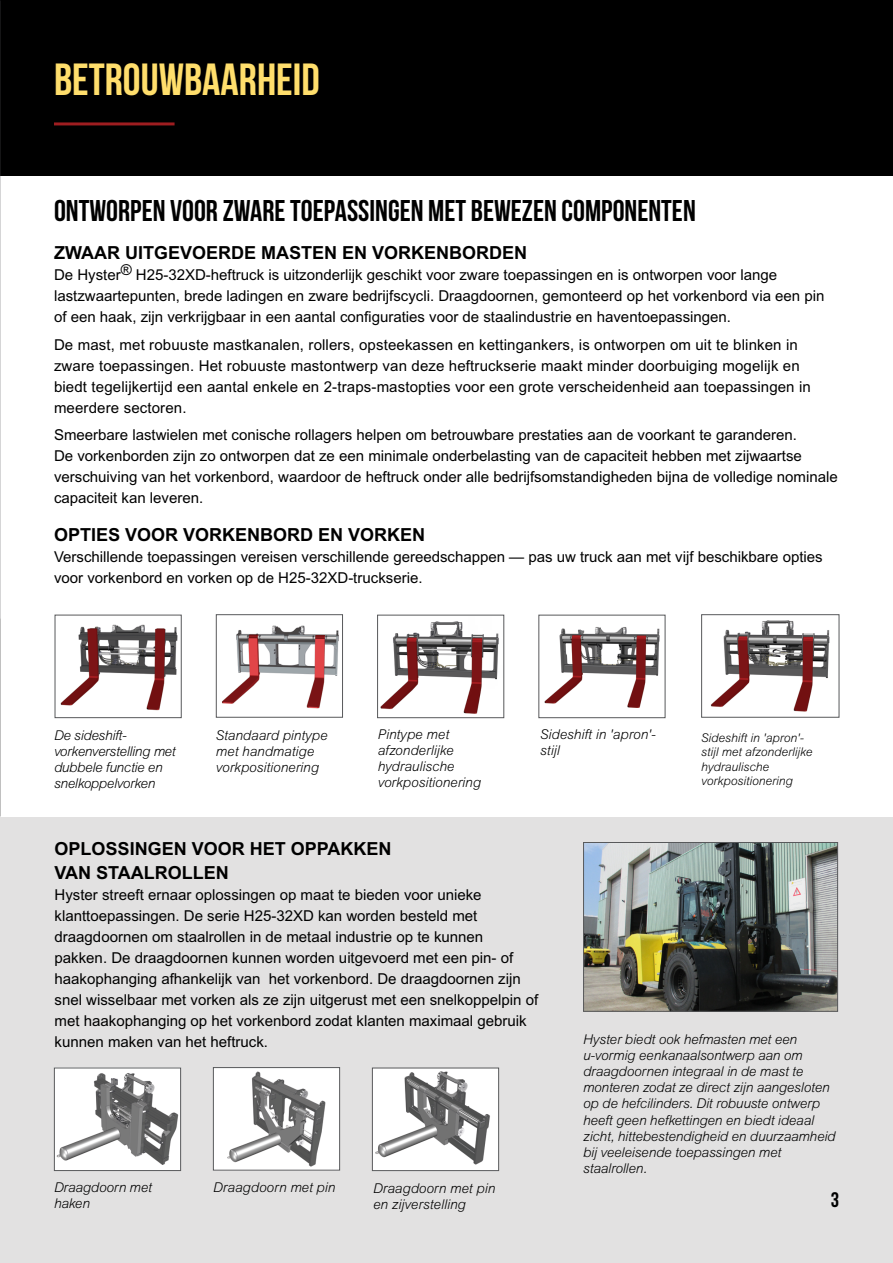
<style>
.page{position:relative;width:893px;height:1263px;background:#fff}
.page>*{position:absolute;margin:0;border:0;box-sizing:border-box;transform-origin:0 0}
.t1{font:700 45px "Bebas Neue";color:#ffde6c}
.t2{font:700 30px "Bebas Neue";color:#000}
.t3{font:700 21px "Bebas Neue";color:#000}
.t4{font:700 18px/24px "Arial MT Std";color:#000}
.t5{font:15px/21px "Arial MT Std";color:#000}
.t6{font:italic 300 13.5px/16.2px "Arial MT Std";letter-spacing:-.01em;color:#000}
.t7{font:italic 300 12px/14.4px "Arial MT Std";color:#000}
</style>
<div class="page">
<div style="left:0;top:0;width:893px;height:175px;background:#000"></div>
<div style="left:0;top:818px;width:893px;height:445px;background:#e2e1e1"></div>
<hr style="left:54px;top:122px;width:121px;height:3px;background:#9e1d20">
<img style="left:0;top:0;width:1px;height:618px">
<img style="left:380px;top:621px;width:119px;height:93px">
<div style="left:377px;top:615px;width:127px;height:103px;border:1px solid #58595b"></div>
<img style="left:710px;top:620px;width:120px;height:92px">
<div style="left:701px;top:614px;width:138px;height:104px;border:1px solid #58595b"></div>
<img style="left:60px;top:624px;width:118px;height:87px">
<div style="left:55px;top:615px;width:127px;height:103px;border:1px solid #58595b"></div>
<img style="left:222px;top:625px;width:117px;height:84px">
<div style="left:216px;top:614px;width:127px;height:104px;border:1px solid #58595b"></div>
<img style="left:544px;top:627px;width:116px;height:81px">
<div style="left:538px;top:615px;width:127px;height:103px;border:1px solid #58595b"></div>
<img style="left:374px;top:1070px;width:123px;height:99px">
<div style="left:372px;top:1068px;width:127px;height:103px;border:1px solid #58595b"></div>
<img style="left:56px;top:1069px;width:123px;height:100px">
<div style="left:54px;top:1067px;width:127px;height:104px;border:1px solid #58595b"></div>
<img style="left:215px;top:1069px;width:123px;height:99px">
<div style="left:213px;top:1067px;width:127px;height:103px;border:1px solid #58595b"></div>
<img style="left:585px;top:844px;width:251px;height:166px">
<div style="left:583px;top:842px;width:255px;height:170px;border:1px solid #58595b"></div>
<h1 class="t1" style="left:54px;top:55px;width:267px">BETROUWBAARHEID</h1>
<h2 class="t2" style="left:54px;top:195px;width:643px">ONTWORPEN VOOR ZWARE TOEPASSINGEN MET BEWEZEN COMPONENTEN</h2>
<p class="t4" style="left:54px;top:240px;width:475px">ZWAAR UITGEVOERDE MASTEN EN VORKENBORDEN</p>
<p class="t5" style="left:54px;top:264px;width:772px">De Hyster® H25-32XD-heftruck is uitzonderlijk geschikt voor zware toepassingen en is ontworpen voor lange lastzwaartepunten, brede ladingen en zware bedrijfscycli. Draagdoornen, gemonteerd op het vorkenbord via een pin of een haak, zijn verkrijgbaar in een aantal configuraties voor de staalindustrie en haventoepassingen.</p>
<p class="t5" style="left:54px;top:334px;width:758px">De mast, met robuuste mastkanalen, rollers, opsteekassen en kettingankers, is ontworpen om uit te blinken in zware toepassingen. Het robuuste mastontwerp van deze heftruckserie maakt minder doorbuiging mogelijk en biedt tegelijkertijd een aantal enkele en 2-traps-mastopties voor een grote verscheidenheid aan toepassingen in meerdere sectoren.</p>
<p class="t5" style="left:54px;top:425px;width:785px">Smeerbare lastwielen met conische rollagers helpen om betrouwbare prestaties aan de voorkant te garanderen.<br>De vorkenborden zijn zo ontworpen dat ze een minimale onderbelasting van de capaciteit hebben met zijwaartse verschuiving van het vorkenbord, waardoor de heftruck onder alle bedrijfsomstandigheden bijna de volledige nominale capaciteit kan leveren.</p>
<p class="t4" style="left:54px;top:522px;width:373px">OPTIES VOOR VORKENBORD EN VORKEN</p>
<p class="t5" style="left:54px;top:546px;width:770px">Verschillende toepassingen vereisen verschillende gereedschappen — pas uw truck aan met vijf beschikbare opties voor vorkenbord en vorken op de H25-32XD-truckserie.</p>
<p class="t6" style="left:54px;top:727px;width:123px">De sideshift&shy;vorkenverstelling met dubbele functie en snelkoppelvorken</p>
<p class="t6" style="left:216px;top:727px;width:113px">Standaard pintype met handmatige vorkpositionering</p>
<p class="t6" style="left:540px;top:726px;width:117px">Sideshift in 'apron'- stijl</p>
<p class="t6" style="left:378px;top:726px;width:105px">Pintype met afzonderlijke hydraulische vorkpositionering</p>
<p class="t7" style="left:701px;top:730px;width:113px">Sideshift in 'apron'- stijl met afzonderlijke hydraulische vorkpositionering</p>
<p class="t4" style="left:55px;top:837px;width:338px">OPLOSSINGEN VOOR HET OPPAKKEN<br>VAN STAALROLLEN</p>
<p class="t5" style="left:55px;top:884px;width:485px">Hyster streeft ernaar oplossingen op maat te bieden voor unieke klanttoepassingen. De serie H25-32XD kan worden besteld met draagdoornen om staalrollen in de metaal industrie op te kunnen pakken. De draagdoornen kunnen worden uitgevoerd met een pin- of haakophanging afhankelijk van het vorkenbord. De draagdoornen zijn snel wisselbaar met vorken als ze zijn uitgerust met een snelkoppelpin of met haakophanging op het vorkenbord zodat klanten maximaal gebruik kunnen maken van het heftruck.</p>
<p class="t6" style="left:54px;top:1179px;width:99px">Draagdoorn met haken</p>
<p class="t6" style="left:213px;top:1179px;width:124px">Draagdoorn met pin</p>
<p class="t6" style="left:373px;top:1179px;width:124px">Draagdoorn met pin en zijverstelling</p>
<p class="t6" style="left:583px;top:1030px;width:254px">Hyster biedt ook hefmasten met een u-vormig eenkanaalsontwerp aan om draagdoornen integraal in de mast te monteren zodat ze direct zijn aangesloten op de hefcilinders. Dit robuuste ontwerp heeft geen hefkettingen en biedt ideaal zicht, hittebestendigheid en duurzaamheid bij veeleisende toepassingen met staalrollen.</p>
<h3 class="t3" style="left:831px;top:1188px;width:10px">3</h3>
</div>
